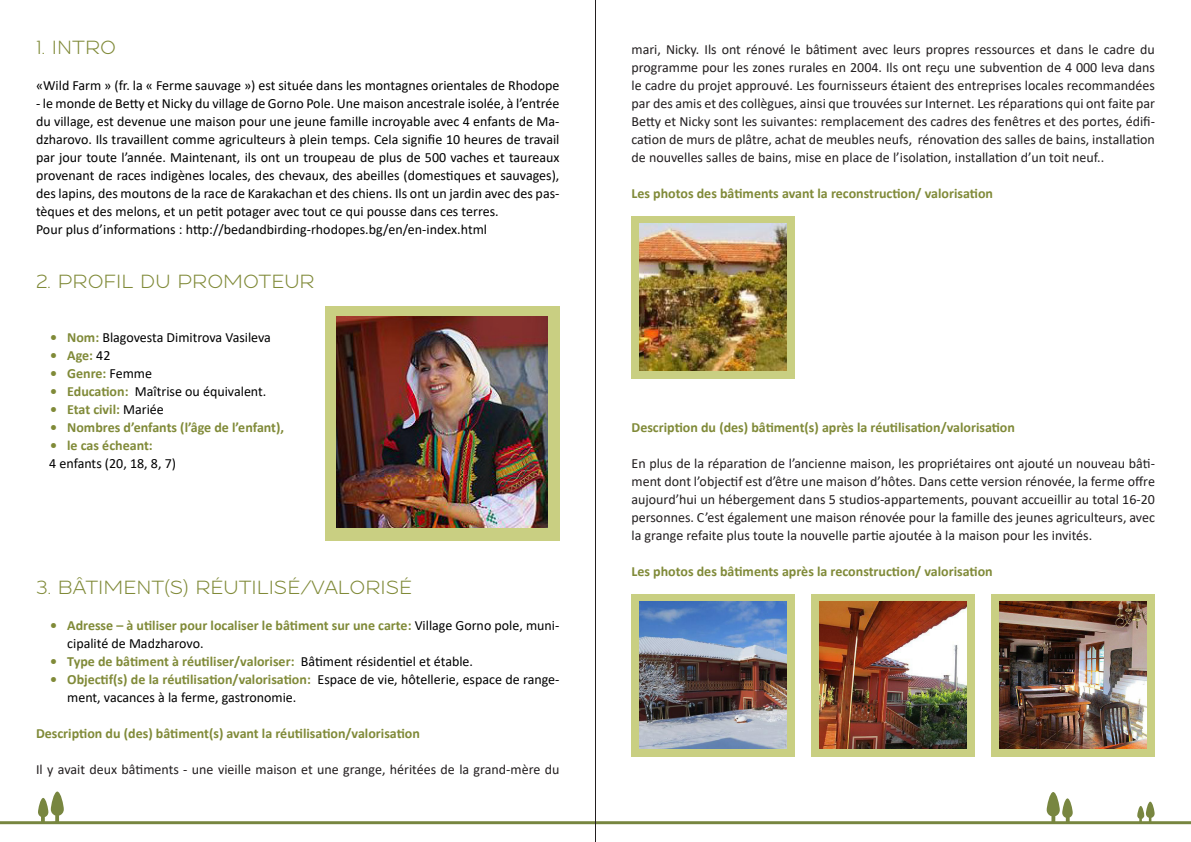
<style>
.page{position:relative;width:1191px;height:842px;background:#fff}
.page>*{position:absolute;margin:0;border:0;box-sizing:border-box;transform-origin:0 0}
.t1{font:19px "Resamitz";color:#808a38}
.t2{font:14px/18px "Calibri";color:#231f20;text-align:justify}
.t3{font:14px/18px "Calibri";color:#000001;text-align:justify}
.t4{font:700 14px/18px "Calibri";color:#808a38}
.s1{font-weight:700;color:#808a38}
.s2{font-weight:400;color:#000001}
</style>
<div class="page">
<svg style="left:38px;top:791px;width:26px;height:30px"></svg>
<svg style="left:1046px;top:792px;width:26px;height:29px"></svg>
<svg style="left:1137px;top:802px;width:17px;height:19px"></svg>
<hr style="left:0;top:821px;width:1191px;height:3px;background:#778640">
<div style="left:325px;top:306px;width:234px;height:234px;background:#c9cf82"></div>
<div style="left:631px;top:216px;width:163px;height:163px;background:#c9cf82"></div>
<div style="left:631px;top:594px;width:163px;height:163px;background:#c9cf82"></div>
<div style="left:811px;top:594px;width:163px;height:163px;background:#c9cf82"></div>
<div style="left:991px;top:594px;width:164px;height:163px;background:#c9cf82"></div>
<img style="left:336px;top:317px;width:211px;height:211px">
<img style="left:639px;top:223px;width:147px;height:147px">
<img style="left:639px;top:601px;width:147px;height:147px">
<img style="left:819px;top:601px;width:147px;height:147px">
<img style="left:999px;top:601px;width:147px;height:147px">
<hr style="left:595px;top:0;width:1px;height:842px;background:#231f20">
<p class="t1" style="left:36px;top:37px;width:82px">1. INTRO</p>
<p class="t3" style="left:36px;top:76px;width:525px">«Wild Farm » (fr. la « Ferme sauvage ») est située dans les montagnes orientales de Rhodope</p>
<p class="t3" style="left:36px;top:94px;width:525px">- le monde de Betty et Nicky du village de Gorno Pole. Une maison ancestrale isolée, à l’entrée du village, est devenue une maison pour une jeune famille incroyable avec 4 enfants de Ma&shy;dzharovo. Ils travaillent comme agriculteurs à plein temps. Cela signifie 10 heures de travail par jour toute l’année. Maintenant, ils ont un troupeau de plus de 500 vaches et taureaux provenant de races indigènes locales, des chevaux, des abeilles (domestiques et sauvages), des lapins, des moutons de la race de Karakachan et des chiens. Ils ont un jardin avec des pas&shy;tèques et des melons, et un petit potager avec tout ce qui pousse dans ces terres.</p>
<p class="t3" style="left:36px;top:220px;width:452px">Pour plus d’informations : http://bedandbirding-rhodopes.bg/en/en-index.html</p>
<p class="t1" style="left:36px;top:271px;width:280px">2. PROFIL DU PROMOTEUR</p>
<p class="t3" style="left:50px;top:328px;width:222px"><span class="s1">• Nom:</span> Blagovesta Dimitrova Vasileva</p>
<p class="t4" style="left:50px;top:346px;width:62px">• Age: <span class="s2">42</span></p>
<p class="t4" style="left:50px;top:364px;width:103px">• Genre: <span class="s2">Femme</span></p>
<p class="t3" style="left:50px;top:382px;width:218px"><span class="s1">• Education:</span> Maîtrise ou équivalent.</p>
<p class="t4" style="left:50px;top:400px;width:115px">• Etat civil: <span class="s2">Mariée</span></p>
<p class="t4" style="left:50px;top:418px;width:235px">• Nombres d’enfants (l’âge de l’enfant),</p>
<p class="t4" style="left:50px;top:436px;width:104px">• le cas écheant:</p>
<p class="t3" style="left:49px;top:454px;width:128px">4 enfants (20, 18, 8, 7)</p>
<p class="t1" style="left:36px;top:577px;width:378px">3. BÂTIMENT(S) RÉUTILISÉ/VALORISÉ</p>
<p class="t4" style="left:67px;top:616px;width:494px;text-indent:-17px">• Adresse – à utiliser pour localiser le bâtiment sur une carte: <span class="s2">Village Gorno pole, muni&shy;cipalité de Madzharovo.</span></p>
<p class="t4" style="left:50px;top:652px;width:424px">• Type de bâtiment à réutiliser/valoriser: <span class="s2">Bâtiment résidentiel et étable.</span></p>
<p class="t3" style="left:67px;top:670px;width:494px;text-indent:-17px"><span class="s1">• Objectif(s) de la réutilisation/valorisation:</span> Espace de vie, hôtellerie, espace de range&shy;ment, vacances à la ferme, gastronomie.</p>
<p class="t4" style="left:36px;top:724px;width:385px">Description du (des) bâtiment(s) avant la réutilisation/valorisation</p>
<p class="t2" style="left:36px;top:760px;width:525px">Il y avait deux bâtiments - une vieille maison et une grange, héritées de la grand-mère du</p>
<p class="t2" style="left:631px;top:40px;width:525px">mari, Nicky. Ils ont rénové le bâtiment avec leurs propres ressources et dans le cadre du programme pour les zones rurales en 2004. Ils ont reçu une subvention de 4 000 leva dans le cadre du projet approuvé. Les fournisseurs étaient des entreprises locales recommandées par des amis et des collègues, ainsi que trouvées sur Internet. Les réparations qui ont faite par Betty et Nicky sont les suivantes: remplacement des cadres des fenêtres et des portes, édifi&shy;cation de murs de plâtre, achat de meubles neufs, rénovation des salles de bains, installation de nouvelles salles de bains, mise en place de l’isolation, installation d’un toit neuf..</p>
<p class="t4" style="left:631px;top:184px;width:363px">Les photos des bâtiments avant la reconstruction/ valorisation</p>
<p class="t4" style="left:631px;top:418px;width:385px">Description du (des) bâtiment(s) après la réutilisation/valorisation</p>
<p class="t2" style="left:631px;top:454px;width:525px">En plus de la réparation de l’ancienne maison, les propriétaires ont ajouté un nouveau bâti&shy;ment dont l’objectif est d’être une maison d’hôtes. Dans cette version rénovée, la ferme offre aujourd’hui un hébergement dans 5 studios-appartements, pouvant accueillir au total 16-20 personnes. C’est également une maison rénovée pour la famille des jeunes agriculteurs, avec la grange refaite plus toute la nouvelle partie ajoutée à la maison pour les invités.</p>
<p class="t4" style="left:631px;top:562px;width:363px">Les photos des bâtiments après la reconstruction/ valorisation</p>
</div>
